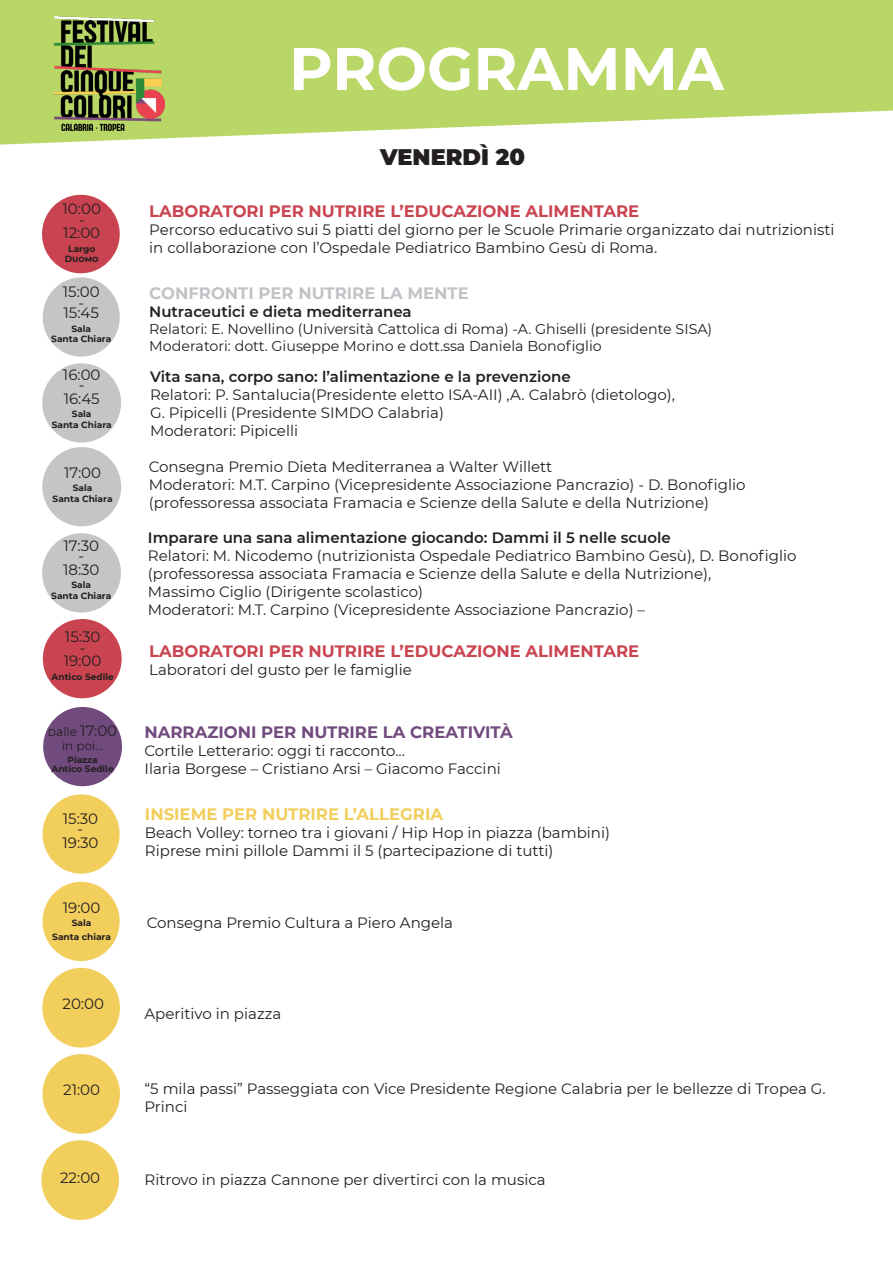
<style>
.page{position:relative;width:893px;height:1263px;background:#fff}
.page>*{position:absolute;margin:0;border:0;box-sizing:border-box;transform-origin:0 0}
.t1{font:700 60px "Montserrat";color:#fff}
.t2{font:900 22.5px "Montserrat";color:#231f20}
.t3{font:700 16.5px "Montserrat";color:#c94450}
.t4{font:700 16.5px "Montserrat";color:#714a7e}
.t5{font:700 16.5px "Montserrat";color:#f2ce5d}
.t6{font:700 16.5px "Montserrat";color:#c2c2c7}
.t7{font:15px/18px "Montserrat";color:#231f20}
.t8{font:600 15px "Montserrat";color:#231f20}
.t9{font:14.25px "Montserrat";color:#231f20}
.t10{font:12px "Montserrat";color:#231f20}
.t11{font:700 9px "Montserrat";color:#231f20}
.s1{font-size:15px}
</style>
<div class="page">
<svg style="left:0;top:0;width:893px;height:145px;background:#c2dc7a"></svg>
<img style="left:54px;top:17px;width:110px;height:113px">
<div style="left:42px;top:195px;width:78px;height:78px;background:#c94450;border-radius:50%"></div>
<div style="left:43px;top:277px;width:77px;height:80px;background:#c5c5c5;border-radius:50%"></div>
<div style="left:42px;top:363px;width:79px;height:80px;background:#c5c5c5;border-radius:50%"></div>
<div style="left:42px;top:447px;width:79px;height:79px;background:#c5c5c5;border-radius:50%"></div>
<div style="left:42px;top:533px;width:79px;height:79px;background:#c5c5c5;border-radius:50%"></div>
<div style="left:43px;top:619px;width:79px;height:79px;background:#c94450;border-radius:50%"></div>
<div style="left:43px;top:707px;width:79px;height:79px;background:#714a7e;border-radius:50%"></div>
<div style="left:43px;top:794px;width:77px;height:80px;background:#f2ce5d;border-radius:50%"></div>
<div style="left:43px;top:882px;width:77px;height:79px;background:#f2ce5d;border-radius:50%"></div>
<div style="left:42px;top:968px;width:78px;height:79px;background:#f2ce5d;border-radius:50%"></div>
<div style="left:42px;top:1054px;width:78px;height:80px;background:#f2ce5d;border-radius:50%"></div>
<div style="left:41px;top:1140px;width:78px;height:80px;background:#f2ce5d;border-radius:50%"></div>
<p class="t7" style="left:63px;top:199px;width:40px">10:00</p>
<p class="t7" style="left:79px;top:210px;width:7px">-</p>
<p class="t7" style="left:63px;top:223px;width:38px">12:00</p>
<p class="t11" style="left:68px;top:242px;width:29px">Largo</p>
<p class="t11" style="left:65px;top:252px;width:35px">Duomo</p>
<p class="t7" style="left:63px;top:282px;width:38px">15:00</p>
<p class="t7" style="left:78px;top:293px;width:7px">-</p>
<p class="t7" style="left:64px;top:303px;width:37px">15:45</p>
<p class="t11" style="left:71px;top:322px;width:21px">Sala</p>
<p class="t11" style="left:51px;top:332px;width:61px">Santa Chiara</p>
<p class="t7" style="left:63px;top:365px;width:39px">16:00</p>
<p class="t7" style="left:79px;top:376px;width:7px">-</p>
<p class="t7" style="left:64px;top:389px;width:38px">16:45</p>
<p class="t11" style="left:72px;top:408px;width:21px">Sala</p>
<p class="t11" style="left:52px;top:418px;width:61px">Santa Chiara</p>
<p class="t7" style="left:64px;top:463px;width:38px">17:00</p>
<p class="t11" style="left:73px;top:482px;width:21px">Sala</p>
<p class="t11" style="left:53px;top:492px;width:61px">Santa Chiara</p>
<p class="t7" style="left:64px;top:536px;width:37px">17:30</p>
<p class="t7" style="left:78px;top:546px;width:7px">-</p>
<p class="t7" style="left:63px;top:560px;width:38px">18:30</p>
<p class="t11" style="left:72px;top:578px;width:21px">Sala</p>
<p class="t11" style="left:51px;top:589px;width:61px">Santa Chiara</p>
<p class="t7" style="left:65px;top:627px;width:37px">15:30</p>
<p class="t7" style="left:80px;top:638px;width:7px">-</p>
<p class="t7" style="left:64px;top:651px;width:39px">19:00</p>
<p class="t11" style="left:52px;top:670px;width:64px">Antico Sedile</p>
<p class="t10" style="left:48px;top:723px;width:71px">Dalle <span class="s1">17:00</span></p>
<p class="t10" style="left:62px;top:737px;width:43px">in poi...</p>
<p class="t11" style="left:68px;top:753px;width:32px">Piazza</p>
<p class="t11" style="left:52px;top:762px;width:64px">Antico Sedile</p>
<p class="t7" style="left:63px;top:809px;width:37px">15:30</p>
<p class="t7" style="left:78px;top:819px;width:7px">-</p>
<p class="t7" style="left:62px;top:833px;width:38px">19:30</p>
<p class="t7" style="left:63px;top:898px;width:39px">19:00</p>
<p class="t11" style="left:72px;top:916px;width:21px">Sala</p>
<p class="t11" style="left:52px;top:930px;width:60px">Santa chiara</p>
<p class="t7" style="left:63px;top:994px;width:43px">20:00</p>
<p class="t7" style="left:63px;top:1080px;width:38px">21:00</p>
<p class="t7" style="left:60px;top:1168px;width:42px">22:00</p>
<p class="t1" style="left:289px;top:25px;width:436px">PROGRAMMA</p>
<p class="t2" style="left:380px;top:140px;width:146px">VENERDÌ 20</p>
<p class="t3" style="left:149px;top:199px;width:491px">LABORATORI PER NUTRIRE L’EDUCAZIONE ALIMENTARE</p>
<p class="t7" style="left:149px;top:220px;width:687px">Percorso educativo sui 5 piatti del giorno per le Scuole Primarie organizzato dai nutrizionisti in collaborazione con l’Ospedale Pediatrico Bambino Gesù di Roma.</p>
<p class="t6" style="left:149px;top:281px;width:321px">CONFRONTI PER NUTRIRE LA MENTE</p>
<p class="t8" style="left:149px;top:301px;width:264px">Nutraceutici e dieta mediterranea</p>
<p class="t9" style="left:149px;top:319px;width:565px">Relatori: E. Novellino (Università Cattolica di Roma) -A. Ghiselli (presidente SISA)</p>
<p class="t9" style="left:149px;top:336px;width:454px">Moderatori: dott. Giuseppe Morino e dott.ssa Daniela Bonofiglio</p>
<p class="t8" style="left:150px;top:366px;width:422px">Vita sana, corpo sano: l’alimentazione e la prevenzione</p>
<p class="t7" style="left:150px;top:386px;width:526px">Relatori: P. Santalucia(Presidente eletto ISA-AII) ,A. Calabrò (dietologo),</p>
<p class="t7" style="left:150px;top:404px;width:295px">G. Pipicelli (Presidente SIMDO Calabria)</p>
<p class="t7" style="left:150px;top:422px;width:150px">Moderatori: Pipicelli</p>
<p class="t7" style="left:149px;top:457px;width:405px">Consegna Premio Dieta Mediterranea a Walter Willett</p>
<p class="t7" style="left:149px;top:475px;width:598px">Moderatori: M.T. Carpino (Vicepresidente Associazione Pancrazio) - D. Bonofiglio (professoressa associata Framacia e Scienze della Salute e della Nutrizione)</p>
<p class="t8" style="left:148px;top:527px;width:524px">Imparare una sana alimentazione giocando: Dammi il 5 nelle scuole</p>
<p class="t7" style="left:148px;top:546px;width:650px">Relatori: M. Nicodemo (nutrizionista Ospedale Pediatrico Bambino Gesù), D. Bonofiglio (professoressa associata Framacia e Scienze della Salute e della Nutrizione),</p>
<p class="t7" style="left:148px;top:582px;width:277px">Massimo Ciglio (Dirigente scolastico)</p>
<p class="t7" style="left:148px;top:600px;width:499px">Moderatori: M.T. Carpino (Vicepresidente Associazione Pancrazio) –</p>
<p class="t3" style="left:149px;top:639px;width:491px">LABORATORI PER NUTRIRE L’EDUCAZIONE ALIMENTARE</p>
<p class="t7" style="left:149px;top:660px;width:264px">Laboratori del gusto per le famiglie</p>
<p class="t4" style="left:145px;top:720px;width:370px">NARRAZIONI PER NUTRIRE LA CREATIVITÀ</p>
<p class="t7" style="left:145px;top:741px;width:262px">Cortile Letterario: oggi ti racconto...</p>
<p class="t7" style="left:145px;top:759px;width:358px">Ilaria Borgese – Cristiano Arsi – Giacomo Faccini</p>
<p class="t5" style="left:145px;top:802px;width:300px">INSIEME PER NUTRIRE L’ALLEGRIA</p>
<p class="t7" style="left:145px;top:823px;width:467px">Beach Volley: torneo tra i giovani / Hip Hop in piazza (bambini)</p>
<p class="t7" style="left:145px;top:841px;width:410px">Riprese mini pillole Dammi il 5 (partecipazione di tutti)</p>
<p class="t7" style="left:147px;top:913px;width:308px">Consegna Premio Cultura a Piero Angela</p>
<p class="t7" style="left:145px;top:1004px;width:138px">Aperitivo in piazza</p>
<p class="t7" style="left:145px;top:1079px;width:683px">“5 mila passi” Passeggiata con Vice Presidente Regione Calabria per le bellezze di Tropea G.<br>Princi</p>
<p class="t7" style="left:145px;top:1170px;width:403px">Ritrovo in piazza Cannone per divertirci con la musica</p>
</div>
